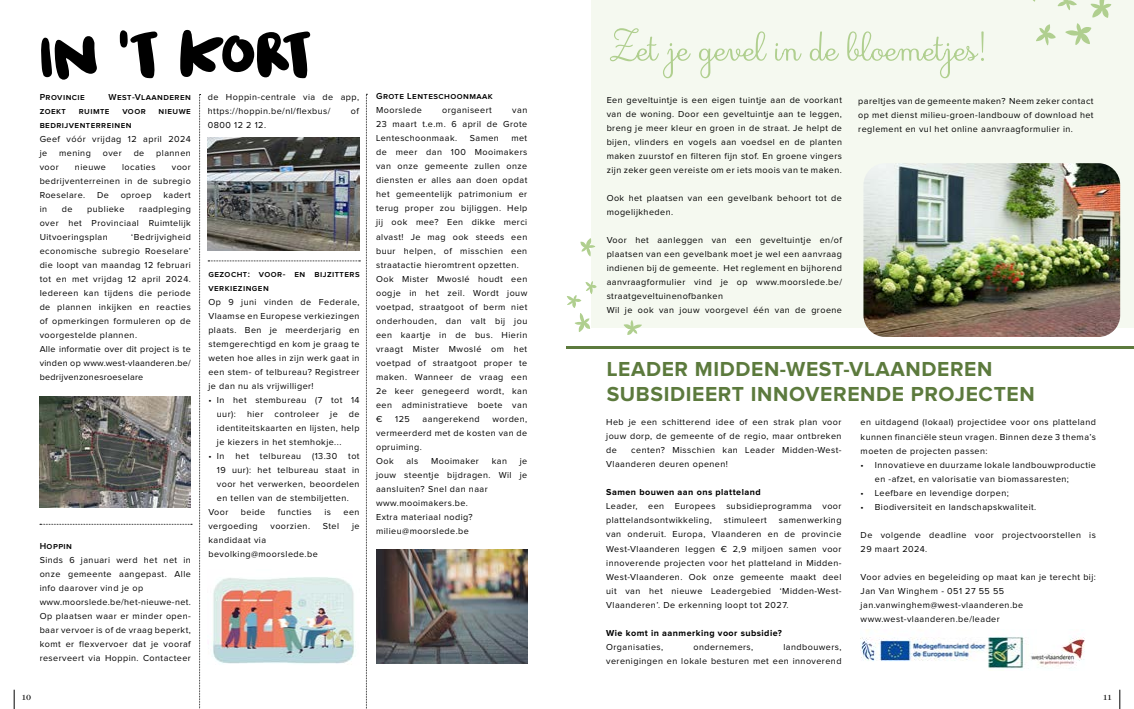
<style>
.page{position:relative;width:1134px;height:709px;background:#fff}
.page>*{position:absolute;margin:0;border:0;box-sizing:border-box;transform-origin:0 0}
.t1{font:69.2px "DK Burobu";letter-spacing:-.03em;color:#000}
.t2{font:700 21px/25.2px "Proxima Nova";letter-spacing:.03em;color:#5c7a3d}
.t3{font:10px "Operetta 8";color:#000}
.t4{font:9px/14px "Proxima Nova";letter-spacing:.05em;color:#000}
.t5{font:600 9px/14px "Proxima Nova";letter-spacing:.05em;color:#000}
.t6{font:700 9px "Proxima Nova";letter-spacing:.05em;color:#000}
</style>
<div class="page">
<svg style="left:199px;top:94px;width:2px;height:615px"></svg>
<svg style="left:366px;top:94px;width:1px;height:615px"></svg>
<div style="left:591px;top:0;width:543px;height:327px;background:#f5f9f0"></div>
<svg style="left:40px;top:524px;width:152px;height:1px"></svg>
<svg style="left:208px;top:261px;width:152px;height:1px"></svg>
<svg style="left:610px;top:28px;width:374px;height:50px"></svg>
<img style="left:40px;top:396px;width:151px;height:111px">
<img style="left:208px;top:137px;width:151px;height:113px">
<img style="left:212px;top:577px;width:143px;height:87px">
<img style="left:376px;top:549px;width:151px;height:114px">
<img style="left:863px;top:163px;width:257px;height:174px">
<img style="left:861px;top:629px;width:224px;height:40px">
<hr style="left:567px;top:346px;width:567px;height:2px;background:#5c7a3d">
<svg style="left:1119px;top:689px;width:1px;height:20px"></svg>
<svg style="left:14px;top:689px;width:1px;height:20px"></svg>
<svg style="left:1033px;top:0;width:78px;height:46px"></svg>
<svg style="left:580px;top:238px;width:15px;height:18px"></svg>
<svg style="left:623px;top:320px;width:19px;height:15px"></svg>
<svg style="left:567px;top:281px;width:30px;height:51px"></svg>
<h1 class="t1" style="left:40px;top:17px;width:273px">IN ‘T KORT</h1>
<p class="t4" style="left:208px;top:90px;width:153px">de Hoppin-centrale via de app, https://hoppin.be/nl/flexbus/</p>
<p class="t5" style="left:40px;top:90px;width:47px">Provincie</p>
<p class="t5" style="left:109px;top:90px;width:84px">West-Vlaanderen</p>
<p class="t5" style="left:40px;top:104px;width:28px">zoekt</p>
<p class="t5" style="left:79px;top:104px;width:32px">ruimte</p>
<p class="t5" style="left:122px;top:104px;width:25px">voor</p>
<p class="t5" style="left:159px;top:104px;width:34px">nieuwe</p>
<p class="t5" style="left:40px;top:118px;width:93px">bedrijventerreinen</p>
<p class="t4" style="left:40px;top:132px;width:153px">Geef vóór vrijdag 12 april 2024 je</p>
<p class="t4" style="left:351px;top:104px;width:10px">of</p>
<p class="t4" style="left:208px;top:118px;width:60px">0800 12 2 12.</p>
<p class="t4" style="left:59px;top:146px;width:33px">mening</p>
<p class="t4" style="left:103px;top:146px;width:20px">over</p>
<p class="t4" style="left:134px;top:146px;width:12px">de</p>
<p class="t4" style="left:156px;top:146px;width:36px">plannen</p>
<p class="t4" style="left:40px;top:160px;width:21px">voor</p>
<p class="t4" style="left:75px;top:160px;width:32px">nieuwe</p>
<p class="t4" style="left:122px;top:160px;width:35px">locaties</p>
<p class="t4" style="left:40px;top:160px;width:153px;text-align:justify;text-indent:132px">voor bedrijventerreinen in de subregio Roeselare.</p>
<p class="t4" style="left:97px;top:188px;width:13px">De</p>
<p class="t4" style="left:121px;top:188px;width:32px">oproep</p>
<p class="t4" style="left:163px;top:188px;width:29px">kadert</p>
<p class="t4" style="left:40px;top:202px;width:153px;text-align:justify;text-indent:99px">raadpleging over het Provinciaal Ruimtelijk Uitvoeringsplan</p>
<p class="t4" style="left:40px;top:202px;width:9px">in</p>
<p class="t4" style="left:62px;top:202px;width:12px">de</p>
<p class="t4" style="left:87px;top:202px;width:39px">publieke</p>
<p class="t4" style="left:40px;top:230px;width:153px;text-indent:91px">‘Bedrijvigheid economische subregio Roeselare’ die loopt van maandag 12 februari tot en met vrijdag 12 april 2024.<br>Iedereen kan tijdens die periode de plannen inkijken en reacties of opmerkingen formuleren op de voorgestelde plannen.<br>Alle informatie over dit project is te vinden op www.west-vlaanderen.be/ bedrijvenzonesroeselare</p>
<p class="t5" style="left:40px;top:539px;width:34px">Hoppin</p>
<p class="t4" style="left:40px;top:553px;width:153px">Sinds 6 januari werd het net in onze gemeente aangepast. Alle info daarover vind je op www.moorslede.be/het-nieuwe-net.<br>Op plaatsen waar er minder open&shy;baar vervoer is of de vraag beperkt, komt er flexvervoer dat je vooraf reserveert via Hoppin. Contacteer</p>
<p class="t5" style="left:208px;top:267px;width:153px">gezocht: voor- en bijzitters verkiezingen</p>
<p class="t4" style="left:208px;top:295px;width:153px;text-align:justify">Op 9 juni vinden de Federale, Vlaamse en Europese verkiezingen plaats. Ben je meerderjarig en stemgerechtigd en kom je graag te weten hoe alles in zijn werk gaat in een stem- of telbureau? Registreer je dan nu als vrijwilliger!</p>
<p class="t4" style="left:217px;top:393px;width:144px;text-align:justify;text-indent:-9px">• In het stembureau (7 tot 14 uur): hier controleer je de identiteitskaarten en lijsten, help je kiezers in het stemhokje...</p>
<p class="t4" style="left:208px;top:449px;width:153px">• In het telbureau (13.30 tot</p>
<p class="t4" style="left:217px;top:463px;width:144px">19 uur): het telbureau staat in</p>
<p class="t4" style="left:217px;top:477px;width:144px">voor het verwerken, beoordelen</p>
<p class="t4" style="left:217px;top:491px;width:133px">en tellen van de stembiljetten.</p>
<p class="t4" style="left:208px;top:505px;width:21px">Voor</p>
<p class="t4" style="left:241px;top:505px;width:26px">beide</p>
<p class="t4" style="left:278px;top:505px;width:36px">functies</p>
<p class="t4" style="left:324px;top:505px;width:8px">is</p>
<p class="t4" style="left:344px;top:505px;width:18px">een</p>
<p class="t4" style="left:208px;top:519px;width:51px">vergoeding</p>
<p class="t4" style="left:270px;top:519px;width:41px">voorzien.</p>
<p class="t4" style="left:323px;top:519px;width:18px">Stel</p>
<p class="t4" style="left:352px;top:519px;width:9px">je</p>
<p class="t4" style="left:208px;top:533px;width:111px">kandidaat via bevolking@moorslede.be</p>
<p class="t5" style="left:376px;top:90px;width:118px">Grote Lenteschoonmaak</p>
<p class="t4" style="left:376px;top:104px;width:47px">Moorslede</p>
<p class="t4" style="left:442px;top:104px;width:51px">organiseert</p>
<p class="t4" style="left:376px;top:104px;width:153px;text-align:justify;text-indent:136px">van 23 maart t.e.m. 6 april de Grote Lenteschoonmaak.</p>
<p class="t4" style="left:470px;top:132px;width:31px">Samen</p>
<p class="t4" style="left:376px;top:132px;width:153px;text-indent:135px">met de meer dan 100 Mooimakers van onze gemeente zullen onze diensten er alles aan doen opdat het gemeentelijk patrimonium er terug proper zou bijliggen. Help jij ook mee? Een dikke merci alvast! Je mag ook steeds een buur helpen, of misschien een straatactie hieromtrent opzetten.<br>Ook Mister Mwoslé houdt een oogje in het zeil. Wordt jouw voetpad, straatgoot of berm niet onderhouden, dan valt bij jou een kaartje in de bus. Hierin vraagt Mister Mwoslé om het voetpad of straatgoot proper te maken. Wanneer de vraag een<br>2e keer genegeerd wordt, kan een administratieve boete van €</p>
<p class="t4" style="left:395px;top:412px;width:16px">125</p>
<p class="t4" style="left:423px;top:412px;width:59px">aangerekend</p>
<p class="t4" style="left:376px;top:412px;width:153px;text-indent:116px">worden, vermeerderd met de kosten van de opruiming.<br>Ook</p>
<p class="t4" style="left:406px;top:454px;width:13px">als</p>
<p class="t4" style="left:431px;top:454px;width:49px">Mooimaker</p>
<p class="t4" style="left:492px;top:454px;width:17px">kan</p>
<p class="t4" style="left:376px;top:454px;width:153px;text-indent:144px">je jouw steentje bijdragen. Wil je aansluiten? Snel dan naar www.mooimakers.be.<br>Extra materiaal nodig? milieu@moorslede.be</p>
<p class="t4" style="left:607px;top:93px;width:237px;text-align:justify">Een geveltuintje is een eigen tuintje aan de voorkant van de woning. Door een geveltuintje aan te leggen, breng je meer kleur en groen in de straat. Je helpt de bijen, vlinders en vogels aan voedsel en de planten maken zuurstof en filteren fijn stof. En groene vingers zijn zeker geen vereiste om er iets moois van te maken.</p>
<p class="t4" style="left:607px;top:191px;width:237px">Ook het plaatsen van een gevelbank behoort tot de mogelijkheden.</p>
<p class="t4" style="left:607px;top:233px;width:237px">Voor het aanleggen van een geveltuintje en/of plaatsen van een gevelbank moet je wel een aanvraag indienen bij de gemeente. Het reglement en bijhorend aanvraagformulier vind je op www.moorslede.be/ straatgeveltuinenofbanken<br>Wil je ook van jouw voorgevel één van de groene</p>
<p class="t4" style="left:858px;top:94px;width:237px;text-align:justify">pareltjes van de gemeente maken? Neem zeker contact op met dienst milieu-groen-landbouw of download het reglement en vul het online aanvraagformulier in.</p>
<h2 class="t2" style="left:607px;top:357px;width:430px">LEADER MIDDEN-WEST-VLAANDEREN<br>SUBSIDIEERT INNOVERENDE PROJECTEN</h2>
<p class="t4" style="left:606px;top:415px;width:237px;text-align:justify">Heb je een schitterend idee of een strak plan voor jouw dorp, de gemeente of de regio, maar ontbreken de</p>
<p class="t4" style="left:861px;top:416px;width:237px;text-align:justify">en uitdagend (lokaal) projectidee voor ons platteland kunnen financiële steun vragen. Binnen deze 3 thema’s moeten de projecten passen:</p>
<p class="t4" style="left:875px;top:458px;width:223px;text-indent:-14px">• Innovatieve en duurzame lokale landbouwproductie en -afzet, en valorisatie van biomassaresten;</p>
<p class="t4" style="left:861px;top:486px;width:150px">• Leefbare en levendige dorpen;</p>
<p class="t4" style="left:861px;top:500px;width:177px">• Biodiversiteit en landschapskwaliteit.</p>
<p class="t4" style="left:861px;top:528px;width:237px">De volgende deadline voor projectvoorstellen is<br>29 maart 2024.</p>
<p class="t4" style="left:861px;top:570px;width:237px">Voor advies en begeleiding op maat kan je terecht bij:<br>Jan Van Winghem - 051 27 55 55 jan.vanwinghem@west-vlaanderen.be www.west-vlaanderen.be/leader</p>
<p class="t4" style="left:606px;top:443px;width:237px;text-indent:25px">centen? Misschien kan Leader Midden-West-<br>Vlaanderen deuren openen!</p>
<p class="t6" style="left:606px;top:487px;width:156px">Samen bouwen aan ons platteland</p>
<p class="t4" style="left:606px;top:499px;width:237px">Leader, een Europees subsidieprogramma voor plattelandsontwikkeling,</p>
<p class="t4" style="left:606px;top:513px;width:237px;text-align:justify;text-indent:173px">samenwerking van onderuit. Europa, Vlaanderen en de provincie West-Vlaanderen leggen € 2,9 miljoen samen voor innoverende projecten voor het platteland in Midden-West-Vlaanderen. Ook onze gemeente maakt deel uit van het nieuwe Leadergebied ‘Midden-West-Vlaanderen’. De erkenning loopt tot 2027.</p>
<p class="t6" style="left:606px;top:627px;width:177px">Wie komt in aanmerking voor subsidie?</p>
<p class="t4" style="left:606px;top:639px;width:59px">Organisaties,</p>
<p class="t4" style="left:693px;top:639px;width:61px">ondernemers,</p>
<p class="t4" style="left:724px;top:513px;width:44px">stimuleert</p>
<p class="t4" style="left:606px;top:639px;width:237px;text-align:right">landbouwers,<br>verenigingen en lokale besturen met een innoverend</p>
<p class="t3" style="left:22px;top:691px;width:11px">10</p>
<p class="t3" style="left:1103px;top:691px;width:10px">11</p>
</div>
